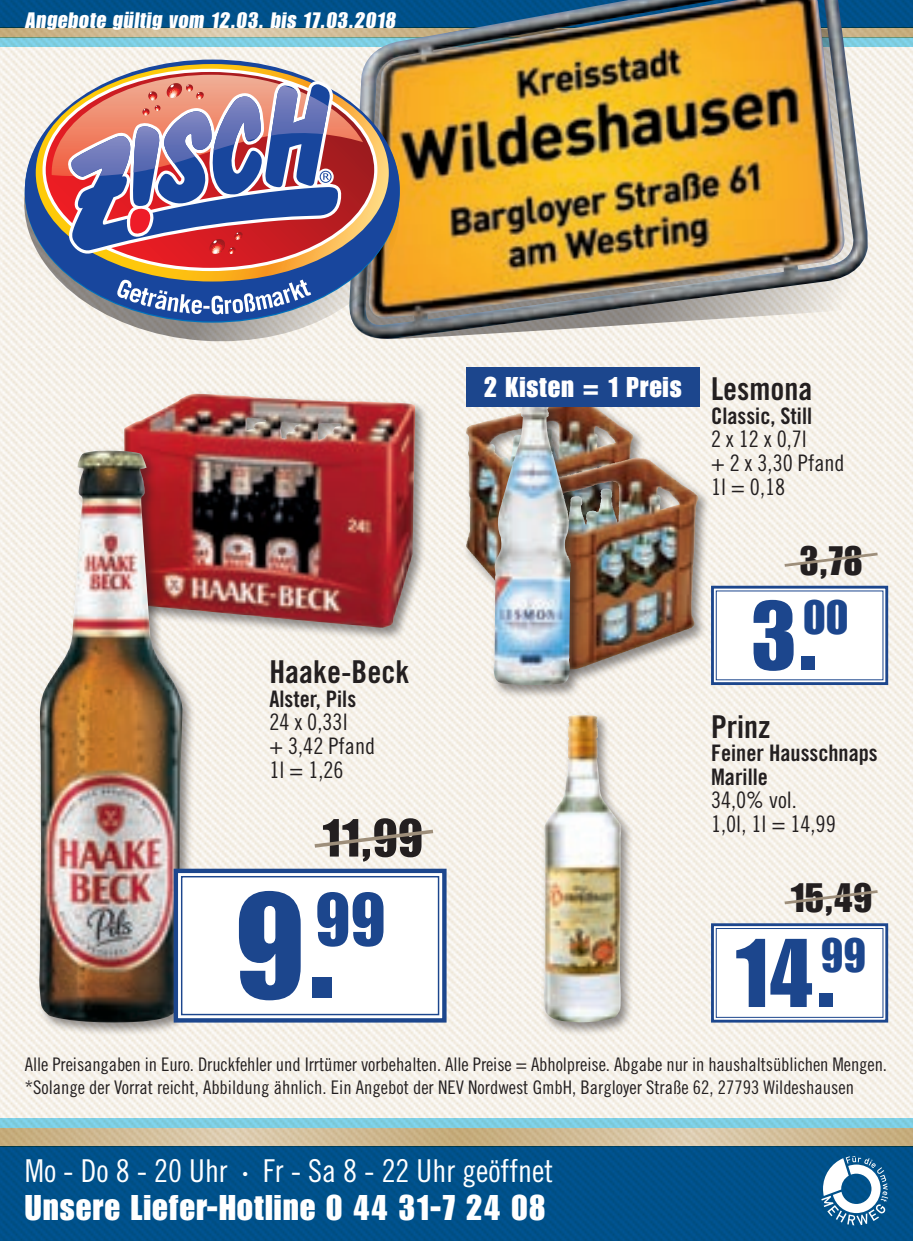
<style>
.page{position:relative;width:913px;height:1241px;background:#fff}
.page>*{position:absolute;margin:0;border:0;box-sizing:border-box;transform-origin:0 0}
.t1{font:95.2px "Impact LT Std";color:#1c468d}
.t2{font:73.5px "Impact LT Std";color:#1c468d}
.t3{font:52.5px "Impact LT Std";color:#231f20}
.t4{font:40.25px "Impact LT Std";color:#231f20}
.t5{font:35px "Impact LT Std";letter-spacing:.03em;color:#fff}
.t6{font:31.5px "Trade Gothic LT Std Cn 18";color:#fff}
.t7{font:31.5px "Trade Gothic LT Std Bd Cn 20";color:#231f20}
.t8{font:28px "Impact LT Std";letter-spacing:.03em;color:#fff}
.t9{font:22.75px/23.4px "Trade Gothic LT Std Cn 18";color:#231f20}
.t10{font:22.75px/23.4px "Trade Gothic LT Std Bd Cn 20";color:#231f20}
.t11{font:21.7px "Impact LT Std";color:#fff}
.t12{font:18.55px/22.8px "Trade Gothic LT Std Cn 18";letter-spacing:-.005em;color:#231f20}
.s1{font-size:147px}
.s2{font-size:143.5px}
.s3{font-family:"Trade Gothic LT Std Bd Cn 20";font-size:31.5px;color:#231f20}
.s4{font-family:"Trade Gothic LT Std Bd Cn 20"}
</style>
<div class="page">
<img style="left:0;top:47px;width:913px;height:1071px">
<div style="left:0;top:1146px;width:913px;height:94px;background:#00518a"></div>
<svg style="left:0;top:1118px;width:913px;height:9px;background:#7dcee2"></svg>
<svg style="left:0;top:1127px;width:913px;height:19px;background:#ccbc9a"></svg>
<svg style="left:0;top:37px;width:913px;height:10px;background:#7bc9d9"></svg>
<div style="left:0;top:0;width:913px;height:28px;background:#00518a"></div>
<svg style="left:0;top:28px;width:913px;height:9px;background:#d1bc97"></svg>
<svg style="left:821px;top:1156px;width:67px;height:69px"></svg>
<img style="left:346px;top:0;width:522px;height:348px">
<svg style="left:19px;top:71px;width:385px;height:277px"></svg>
<div style="left:25px;top:60px;width:375px;height:261px;background:#18469d;border-radius:50%"></div>
<svg style="left:36px;top:64px;width:353px;height:217px"></svg>
<svg style="left:42px;top:69px;width:335px;height:202px"></svg>
<svg style="left:50px;top:75px;width:313px;height:179px"></svg>
<svg style="left:116px;top:279px;width:195px;height:35px"></svg>
<div style="left:463px;top:396px;width:183px;height:214px;background:#231f20;opacity:.5"></div>
<img style="left:466px;top:407px;width:25px;height:143px">
<div style="left:517px;top:454px;width:194px;height:227px;background:#231f20;opacity:.5"></div>
<img style="left:584px;top:457px;width:52px;height:162px">
<div style="left:491px;top:397px;width:93px;height:301px;background:#231f20;opacity:.5"></div>
<img style="left:494px;top:407px;width:77px;height:278px">
<svg style="left:709px;top:584px;width:180px;height:102px"></svg>
<svg style="left:781px;top:551px;width:99px;height:17px"></svg>
<div style="left:121px;top:391px;width:306px;height:249px;background:#231f20;opacity:.5"></div>
<img style="left:124px;top:393px;width:291px;height:234px">
<div style="left:36px;top:447px;width:159px;height:588px;background:#231f20;opacity:.5"></div>
<img style="left:39px;top:450px;width:144px;height:572px">
<svg style="left:171px;top:866px;width:278px;height:158px"></svg>
<div style="left:181px;top:875px;width:258px;height:140px;border:1px solid #1c468d"></div>
<svg style="left:311px;top:827px;width:126px;height:22px"></svg>
<div style="left:541px;top:711px;width:93px;height:324px;background:#231f20;opacity:.5"></div>
<img style="left:544px;top:714px;width:78px;height:308px">
<svg style="left:709px;top:921px;width:180px;height:102px"></svg>
<div style="left:716px;top:927px;width:167px;height:90px;border:1px solid #1c468d"></div>
<svg style="left:781px;top:888px;width:99px;height:17px"></svg>
<div style="left:466px;top:367px;width:233px;height:40px;background:#1c468d"></div>
<p class="t11" style="left:25px;top:8px;width:375px">Angebote gültig vom 12.03. bis 17.03.2018</p>
<h3 class="t7" style="left:269px;top:652px;width:141px">Haake-Beck</h3>
<p class="t10" style="left:269px;top:686px;width:88px">Alster, Pils</p>
<p class="t9" style="left:269px;top:710px;width:107px">24 x 0,33l<br>+ 3,42 Pfand<br>1l = 1,26</p>
<h3 class="t3" style="left:321px;top:807px;width:103px">11,99</h3>
<h2 class="t2" style="left:234px;top:876px;width:153px"><span class="s1">9</span><span class="s2">.</span>99</h2>
<h3 class="t8" style="left:484px;top:371px;width:330px">2 Kisten = 1 Preis <span class="s3">Lesmona</span></h3>
<p class="t10" style="left:711px;top:403px;width:103px">Classic, Still</p>
<p class="t9" style="left:711px;top:427px;width:135px">2 x 12 x 0,7l<br>+ 2 x 3,30 Pfand<br>1l = 0,18</p>
<h3 class="t4" style="left:799px;top:537px;width:65px">3,78</h3>
<h1 class="t1" style="left:750px;top:580px;width:99px">3.<sup>00</sup></h1>
<h3 class="t7" style="left:711px;top:707px;width:61px">Prinz</h3>
<p class="t10" style="left:711px;top:741px;width:168px">Feiner Hausschnaps<br>Marille</p>
<p class="t9" style="left:711px;top:788px;width:126px">34,0% vol.<br>1,0l, 1l = 14,99</p>
<h3 class="t4" style="left:790px;top:874px;width:84px">15,49</h3>
<h1 class="t1" style="left:733px;top:917px;width:135px">14.<sup>99</sup></h1>
<p class="t12" style="left:25px;top:1052px;width:864px">Alle Preisangaben in Euro. Druckfehler und Irrtümer vorbehalten. Alle Preise = Abholpreise. Abgabe nur in haushaltsüblichen Mengen. *Solange der Vorrat reicht, Abbildung ähnlich. Ein Angebot der NEV Nordwest GmbH, Bargloyer Straße 62, 27793 Wildeshausen</p>
<h3 class="t6" style="left:25px;top:1151px;width:530px">Mo - Do 8 - 20 Uhr <span class="s4">·</span> Fr - Sa 8 - 22 Uhr geöffnet</h3>
<h3 class="t5" style="left:25px;top:1187px;width:522px">Unsere Liefer-Hotline 0 44 31-7 24 08</h3>
</div>
